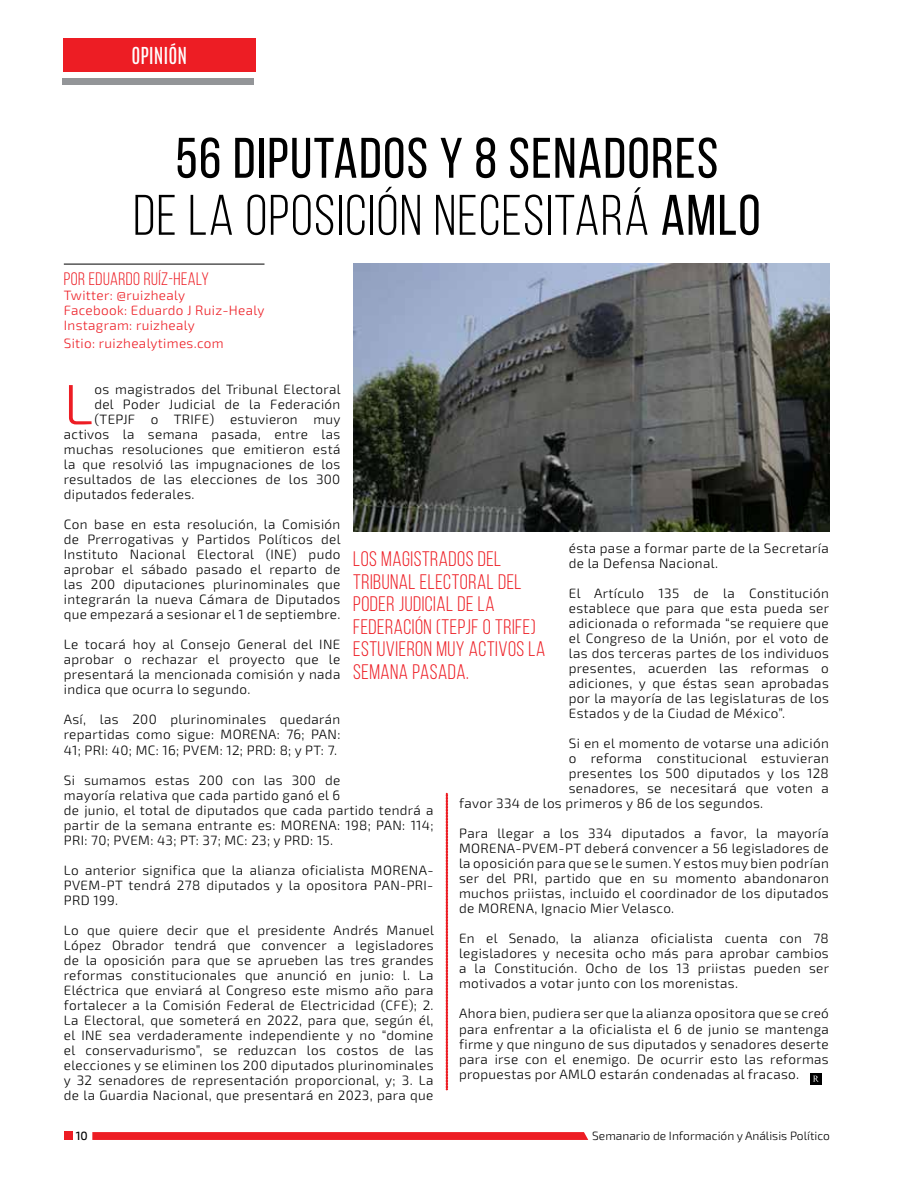
<style>
.page{position:relative;width:915px;height:1191px;background:#fff}
.page>*{position:absolute;margin:0;border:0;box-sizing:border-box;transform-origin:0 0}
.t1{font:57px/57px "Bebas Neue";letter-spacing:.025em;color:#000;text-align:center}
.t2{font:300 57px "Exo 2";color:#ed1d24}
.t3{font:21px/22.5px "Bebas Neue";letter-spacing:.025em;color:#ed1d24}
.t4{font:19.5px "Antonio";color:#fff}
.t5{font:18px "Bebas Neue";letter-spacing:.025em;color:#ed1d24}
.t6{font:300 13.5px/15px "Exo 2";letter-spacing:.025em;color:#000;text-align:justify}
.t7{font:300 13.5px/15px "Exo 2";letter-spacing:.025em;color:#ed1d24}
.t8{font:300 12px "Exo 2";color:#000}
.t9{font:500 12px "Exo 2";color:#000}
.s1{font-style:inherit}
</style>
<div class="page">
<div style="left:64px;top:1131px;width:8px;height:9px;background:#ed1d24"></div>
<svg style="left:92px;top:1132px;width:496px;height:8px;background:#ed2128"></svg>
<div style="left:63px;top:38px;width:192px;height:34px;background:#ed1d24"></div>
<div style="left:62px;top:78px;width:192px;height:6px;background:#939598"></div>
<hr style="left:64px;top:264px;width:200px;height:1px;background:#000">
<div style="left:809px;top:1073px;width:12px;height:11px;background:#000"></div>
<svg style="left:813px;top:1075px;width:5px;height:6px"></svg>
<svg style="left:446px;top:793px;width:1px;height:297px"></svg>
<img style="left:353px;top:264px;width:476px;height:267px">
<h3 class="t4" style="left:131px;top:41px;width:57px">OPINIÓN</h3>
<h1 class="t1" style="left:133px;top:129px;width:628px">56 DIPUTADOS Y 8 SENADORES<br><span class="s1">DE LA OPOSICIÓN NECESITARÁ</span> AMLO</h1>
<h3 class="t5" style="left:64px;top:269px;width:146px">POR EDUARDO RUÍZ-HEALY</h3>
<p class="t7" style="left:64px;top:288px;width:202px">Twitter: @ruizhealy<br>Facebook: Eduardo J Ruiz-Healy<br>Instagram: ruizhealy</p>
<p class="t7" style="left:64px;top:336px;width:161px">Sitio: ruizhealytimes.com</p>
<h1 class="t2" style="left:64px;top:371px;width:31px">L</h1>
<p class="t6" style="left:94px;top:382px;width:248px">os magistrados del Tribunal Electoral</p>
<p class="t6" style="left:94px;top:397px;width:247px">del Poder Judicial de la Federación</p>
<p class="t6" style="left:94px;top:412px;width:248px">(TEPJF o TRIFE) estuvieron muy</p>
<p class="t6" style="left:64px;top:427px;width:278px">activos la semana pasada, entre las</p>
<p class="t6" style="left:64px;top:442px;width:278px">muchas resoluciones que emitieron está</p>
<p class="t6" style="left:64px;top:457px;width:278px">la que resolvió las impugnaciones de los</p>
<p class="t6" style="left:64px;top:472px;width:278px">resultados de las elecciones de los 300</p>
<p class="t6" style="left:64px;top:487px;width:132px">diputados federales.</p>
<p class="t6" style="left:64px;top:517px;width:278px">Con base en esta resolución, la Comisión de Prerrogativas y Partidos Políticos del Instituto Nacional Electoral (INE) pudo aprobar el sábado pasado el reparto de las 200 diputaciones plurinominales que integrarán la nueva Cámara de Diputados que empezará a sesionar el 1 de septiembre.</p>
<p class="t6" style="left:64px;top:637px;width:278px">Le tocará hoy al Consejo General del INE aprobar o rechazar el proyecto que le presentará la mencionada comisión y nada indica que ocurra lo segundo.</p>
<p class="t6" style="left:64px;top:712px;width:278px">Así, las 200 plurinominales quedarán repartidas como sigue: MORENA: 76; PAN:<br>41; PRI: 40; MC: 16; PVEM: 12; PRD: 8; y PT: 7.</p>
<p class="t6" style="left:64px;top:772px;width:371px;text-align:left">Si sumamos estas 200 con las 300 de<br>mayoría relativa que cada partido ganó el 6<br>de junio, el total de diputados que cada partido tendrá a partir de la semana entrante es: MORENA: 198; PAN: 114; PRI: 70; PVEM: 43; PT: 37; MC: 23; y PRD: 15.</p>
<p class="t6" style="left:64px;top:862px;width:371px">Lo anterior significa que la alianza oficialista MORENA-PVEM-PT tendrá 278 diputados y la opositora PAN-PRI-PRD 199.</p>
<p class="t6" style="left:64px;top:922px;width:371px">Lo que quiere decir que el presidente Andrés Manuel López Obrador tendrá que convencer a legisladores de la oposición para que se aprueben las tres grandes reformas constitucionales que anunció en junio: l. La Eléctrica que enviará al Congreso este mismo año para fortalecer a la Comisión Federal de Electricidad (CFE); 2.<br>La Electoral, que someterá en 2022, para que, según él, el INE sea verdaderamente independiente y no “domine el conservadurismo”, se reduzcan los costos de las elecciones y se eliminen los 200 diputados plurinominales y 32 senadores de representación proporcional, y; 3. La de la Guardia Nacional, que presentará en 2023, para que</p>
<p class="t6" style="left:568px;top:541px;width:261px">ésta pase a formar parte de la Secretaría de la Defensa Nacional.</p>
<p class="t6" style="left:568px;top:586px;width:262px">El Artículo 135 de la Constitución establece que para que esta pueda ser adicionada o reformada “se requiere que el Congreso de la Unión, por el voto de las dos terceras partes de los individuos presentes, acuerden las reformas o adiciones, y que éstas sean aprobadas por la mayoría de las legislaturas de los Estados y de la Ciudad de México”.</p>
<p class="t6" style="left:568px;top:736px;width:261px">Si en el momento de votarse una adición</p>
<p class="t6" style="left:568px;top:751px;width:261px">o reforma constitucional estuvieran</p>
<p class="t6" style="left:568px;top:766px;width:261px">presentes los 500 diputados y los 128</p>
<p class="t6" style="left:568px;top:781px;width:261px">senadores, se necesitará que voten a</p>
<p class="t6" style="left:459px;top:796px;width:305px">favor 334 de los primeros y 86 de los segundos.</p>
<p class="t6" style="left:459px;top:826px;width:371px">Para llegar a los 334 diputados a favor, la mayoría MORENA-PVEM-PT deberá convencer a 56 legisladores de la oposición para que se le sumen. Y estos muy bien podrían ser del PRI, partido que en su momento abandonaron muchos priistas, incluido el coordinador de los diputados de MORENA, Ignacio Mier Velasco.</p>
<p class="t6" style="left:459px;top:931px;width:371px">En el Senado, la alianza oficialista cuenta con 78 legisladores y necesita ocho más para aprobar cambios a la Constitución. Ocho de los 13 priistas pueden ser motivados a votar junto con los morenistas.</p>
<p class="t6" style="left:459px;top:1006px;width:371px">Ahora bien, pudiera ser que la alianza opositora que se creó para enfrentar a la oficialista el 6 de junio se mantenga firme y que ninguno de sus diputados y senadores deserte para irse con el enemigo. De ocurrir esto las reformas propuestas por AMLO estarán condenadas al fracaso.</p>
<h2 class="t3" style="left:353px;top:547px;width:194px">LOS MAGISTRADOS DEL<br>TRIBUNAL ELECTORAL DEL<br>PODER JUDICIAL DE LA<br>FEDERACIÓN (TEPJF O TRIFE)<br>ESTUVIERON MUY ACTIVOS LA<br>SEMANA PASADA.</h2>
<p class="t9" style="left:76px;top:1128px;width:14px">10</p>
<p class="t8" style="left:592px;top:1128px;width:239px">Semanario de Información y Análisis Político</p>
</div>
